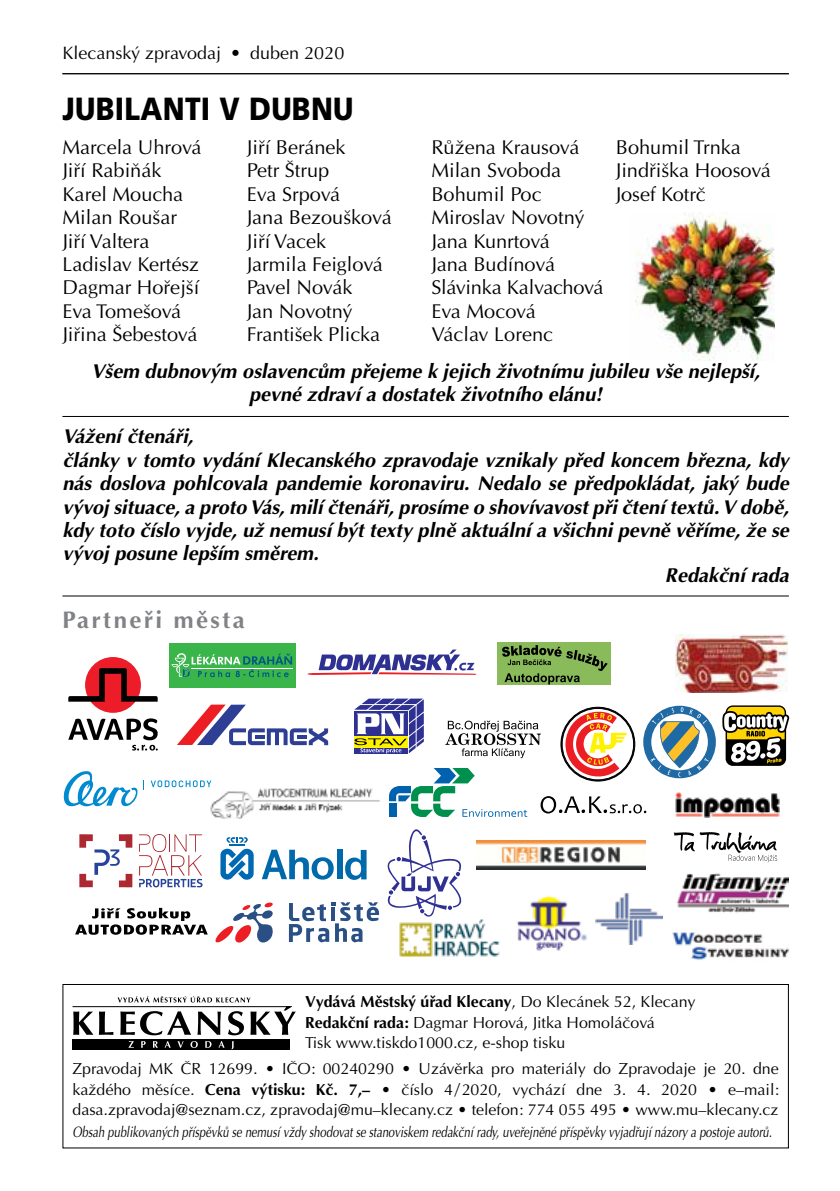
<style>
.page{position:relative;width:840px;height:1191px;background:#fff}
.page>*{position:absolute;margin:0;border:0;box-sizing:border-box;transform-origin:0 0}
.t1{font:900 32px "Frutiger LT Pro";letter-spacing:.01em;color:#000;scale:.88 1}
.t2{font:700 24px "Optima CE";letter-spacing:.1em;color:#808285}
.t3{font:italic 700 20px/23.4px "Optima CE";color:#000;text-align:center}
.t4{font:20px/23.4px "Optima CE";color:#000}
.t5{font:18px "Optima CE";color:#000}
.t6{font:16px/20.2px "Optima CE";color:#000}
.t7{font:italic 15px "Optima CE";color:#000;scale:.75 1}
.s1{font-weight:700}
</style>
<div class="page">
<hr style="left:62px;top:73px;width:726px;height:1px;background:#000">
<div style="left:85px;top:657px;width:56px;height:56px;background:#ed1c29;border-radius:50%"></div>
<svg style="left:68px;top:668px;width:90px;height:33px"></svg>
<svg style="left:68px;top:718px;width:90px;height:32px"></svg>
<div style="left:169px;top:643px;width:126px;height:44px;background:#39b54a"></div>
<svg style="left:171px;top:653px;width:121px;height:24px"></svg>
<svg style="left:75px;top:908px;width:133px;height:26px"></svg>
<img style="left:476px;top:840px;width:169px;height:29px">
<img style="left:209px;top:787px;width:171px;height:32px">
<svg style="left:445px;top:720px;width:95px;height:38px"></svg>
<svg style="left:540px;top:796px;width:106px;height:17px"></svg>
<svg style="left:389px;top:768px;width:138px;height:49px"></svg>
<svg style="left:177px;top:704px;width:151px;height:41px"></svg>
<svg style="left:63px;top:771px;width:81px;height:36px"></svg>
<svg style="left:151px;top:780px;width:60px;height:7px"></svg>
<svg style="left:79px;top:834px;width:53px;height:53px"></svg>
<svg style="left:139px;top:834px;width:63px;height:53px"></svg>
<svg style="left:215px;top:829px;width:247px;height:114px"></svg>
<div style="left:497px;top:642px;width:113px;height:43px;background:#8abb5b"></div>
<svg style="left:502px;top:645px;width:105px;height:39px"></svg>
<svg style="left:564px;top:706px;width:62px;height:76px"></svg>
<svg style="left:307px;top:649px;width:170px;height:26px"></svg>
<svg style="left:354px;top:753px;width:53px;height:1px"></svg>
<svg style="left:354px;top:698px;width:69px;height:55px"></svg>
<div style="left:62px;top:984px;width:726px;height:164px;border:1px solid #000"></div>
<hr style="left:72px;top:1006px;width:218px;height:1px;background:#000">
<div style="left:72px;top:1039px;width:218px;height:10px;background:#000"></div>
<svg style="left:73px;top:1011px;width:20px;height:23px"></svg>
<svg style="left:99px;top:996px;width:196px;height:39px"></svg>
<svg style="left:128px;top:1041px;width:6px;height:6px"></svg>
<svg style="left:141px;top:1041px;width:4px;height:6px"></svg>
<svg style="left:153px;top:1041px;width:5px;height:6px"></svg>
<svg style="left:165px;top:1041px;width:6px;height:6px"></svg>
<svg style="left:177px;top:1041px;width:6px;height:6px"></svg>
<svg style="left:190px;top:1041px;width:8px;height:7px"></svg>
<svg style="left:205px;top:1041px;width:6px;height:6px"></svg>
<svg style="left:218px;top:1041px;width:6px;height:6px"></svg>
<hr style="left:62px;top:595px;width:726px;height:1px;background:#000">
<img style="left:595px;top:893px;width:67px;height:52px">
<svg style="left:722px;top:705px;width:66px;height:61px"></svg>
<img style="left:677px;top:873px;width:111px;height:40px">
<img style="left:675px;top:634px;width:112px;height:58px">
<svg style="left:673px;top:832px;width:103px;height:30px"></svg>
<img style="left:517px;top:895px;width:70px;height:56px">
<img style="left:672px;top:932px;width:117px;height:28px">
<img style="left:675px;top:792px;width:104px;height:25px">
<div style="left:397px;top:919px;width:102px;height:39px;background:#fff"></div>
<img style="left:399px;top:919px;width:100px;height:38px">
<svg style="left:643px;top:705px;width:72px;height:73px"></svg>
<img style="left:635px;top:213px;width:139px;height:147px">
<hr style="left:62px;top:416px;width:726px;height:1px;background:#000">
<p class="t5" style="left:62px;top:42px;width:283px">Klecanský zpravodaj • duben 2020</p>
<h1 class="t1" style="left:62px;top:90px;width:261px">JUBILANTI V DUBNU</h1>
<p class="t4" style="left:62px;top:136px;width:141px">Marcela Uhrová<br>Jiří Rabiňák<br>Karel Moucha<br>Milan Roušar<br>Jiří Valtera<br>Ladislav Kertész<br>Dagmar Hořejší<br>Eva Tomešová<br>Jiřina Šebestová</p>
<p class="t4" style="left:247px;top:136px;width:146px">Jiří Beránek<br>Petr Štrup<br>Eva Srpová<br>Jana Bezoušková<br>Jiří Vacek<br>Jarmila Feiglová<br>Pavel Novák<br>Jan Novotný<br>František Plicka</p>
<p class="t4" style="left:431px;top:136px;width:174px">Růžena Krausová<br>Milan Svoboda<br>Bohumil Poc<br>Miroslav Novotný<br>Jana Kunrtová<br>Jana Budínová<br>Slávinka Kalvachová<br>Eva Mocová<br>Václav Lorenc</p>
<p class="t4" style="left:615px;top:136px;width:156px">Bohumil Trnka<br>Jindřiška Hoosová<br>Josef Kotrč</p>
<p class="t3" style="left:91px;top:360px;width:670px">Všem dubnovým oslavencům přejeme k jejich životnímu jubileu vše nejlepší, pevné zdraví a dostatek životního elánu!</p>
<p class="t3" style="left:62px;top:425px;width:132px">Vážení čtenáři,</p>
<p class="t3" style="left:62px;top:448px;width:727px">články v tomto vydání Klecanského zpravodaje vznikaly před koncem března, kdy</p>
<p class="t3" style="left:62px;top:472px;width:727px">nás doslova pohlcovala pandemie koronaviru. Nedalo se předpokládat, jaký bude</p>
<p class="t3" style="left:62px;top:495px;width:727px">vývoj situace, a proto Vás, milí čtenáři, prosíme o shovívavost při čtení textů. V době,</p>
<p class="t3" style="left:62px;top:518px;width:727px">kdy toto číslo vyjde, už nemusí být texty plně aktuální a všichni pevně věříme, že se</p>
<p class="t3" style="left:62px;top:542px;width:258px">vývoj posune lepším směrem.</p>
<p class="t3" style="left:664px;top:564px;width:125px">Redakční rada</p>
<p class="t2" style="left:62px;top:606px;width:184px">Partneři města</p>
<p class="t6" style="left:305px;top:992px;width:391px"><span class="s1">Vydává Městský úřad Klecany</span>, Do Klecánek 52, Klecany<br><span class="s1">Redakční rada:</span> Dagmar Horová, Jitka Homoláčová<br>Tisk www.tiskdo1000.cz, e-shop tisku</p>
<p class="t6" style="left:72px;top:1059px;width:707px;text-align:justify">Zpravodaj MK ČR 12699. • IČO: 00240290 • Uzávěrka pro materiály do Zpravodaje je 20. dne každého měsíce. <span class="s1">Cena výtisku: Kč. 7,–</span> • číslo 4/2020, vychází dne 3. 4. 2020 • e–mail: dasa.zpravodaj@seznam.cz, zpravodaj@mu–klecany.cz • telefon: 774 055 495 • www.mu–klecany.cz</p>
<p class="t7" style="left:72px;top:1123px;width:933px">Obsah publikovaných příspěvků se nemusí vždy shodovat se stanoviskem redakční rady, uveřejněné příspěvky vyjadřují názory a postoje autorů.</p>
</div>
